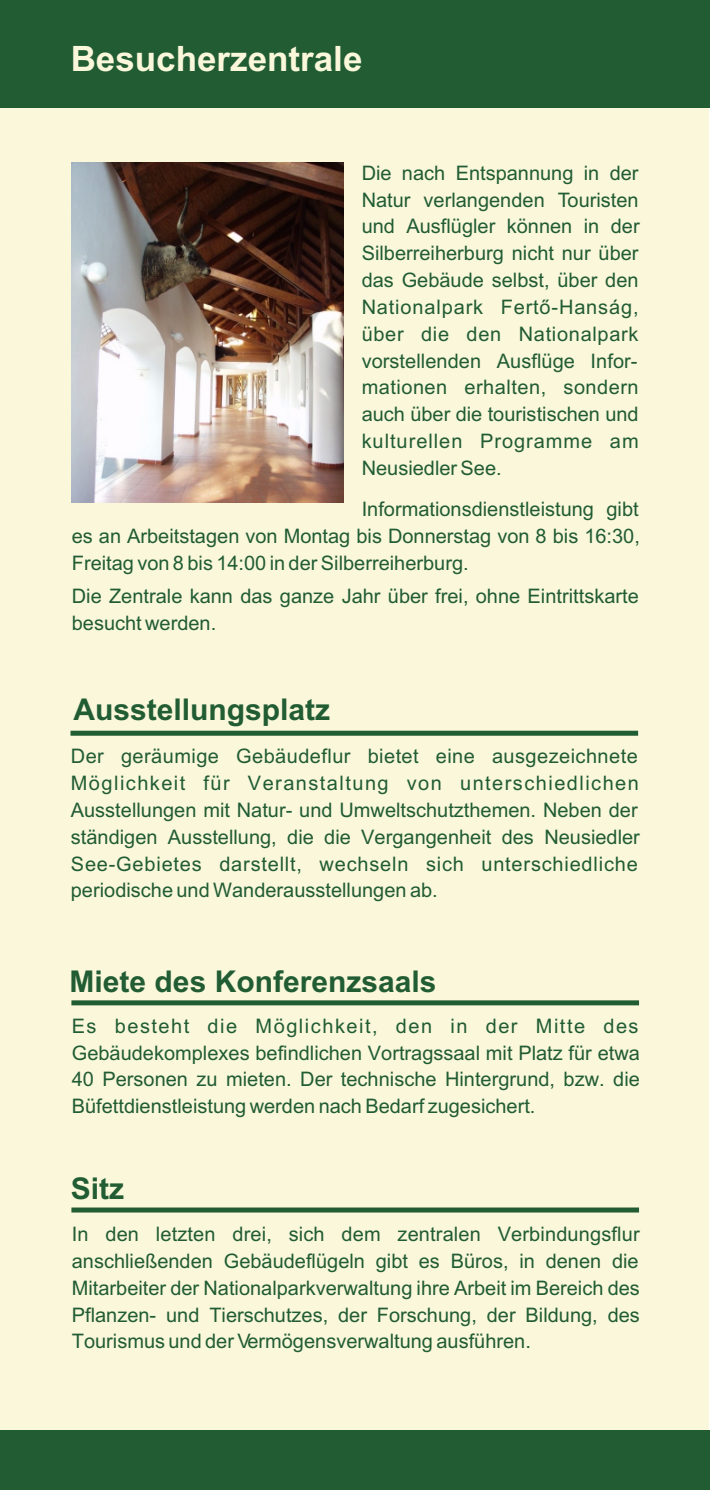
<style>
.page{position:relative;width:710px;height:1490px;background:#fff}
.page>*{position:absolute;margin:0;border:0;box-sizing:border-box;transform-origin:0 0}
.t1{font:700 35px "Arial CE";color:#faf7db}
.t2{font:700 30px "Arial CE";color:#215c33}
.t3{font:20px/26.8px "Arial CE";color:#215c33;text-align:justify}
</style>
<div class="page">
<div style="left:0;top:2px;width:709px;height:1488px;background:#faf7db"></div>
<div style="left:0;top:1430px;width:710px;height:60px;background:#215c33"></div>
<div style="left:0;top:0;width:710px;height:108px;background:#215c33"></div>
<img style="left:72px;top:162px;width:272px;height:340px">
<div style="left:71px;top:731px;width:567px;height:5px;background:#215c33"></div>
<div style="left:71px;top:1000px;width:568px;height:5px;background:#215c33"></div>
<div style="left:71px;top:1208px;width:568px;height:5px;background:#215c33"></div>
<h1 class="t1" style="left:71px;top:45px;width:293px">Besucherzentrale</h1>
<p class="t3" style="left:362px;top:161px;width:280px">Die nach Entspannung in der Natur verlangenden Touristen und Ausflügler können in der Silberreiherburg nicht nur über das Gebäude selbst, über den Nationalpark Fertõ-Hanság, über die den Nationalpark vorstellenden Ausflüge Infor&shy;mationen erhalten, sondern auch über die touristischen und kulturellen Programme am Neusiedler See.</p>
<p class="t3" style="left:72px;top:498px;width:570px;text-indent:290px">Informationsdienstleistung gibt es an Arbeitstagen von Montag bis Donnerstag von 8 bis 16:30, Freitag von 8 bis 14:00 in der Silberreiherburg.</p>
<p class="t3" style="left:72px;top:585px;width:569px">Die Zentrale kann das ganze Jahr über frei, ohne Eintrittskarte besucht werden.</p>
<h2 class="t2" style="left:73px;top:698px;width:258px">Ausstellungsplatz</h2>
<p class="t3" style="left:71px;top:745px;width:571px">Der geräumige Gebäudeflur bietet eine ausgezeichnete Möglichkeit für Veranstaltung von unterschiedlichen Ausstellungen mit Natur- und Umweltschutzthemen. Neben der ständigen Ausstellung, die die Vergangenheit des Neusiedler See-Gebietes darstellt, wechseln sich unterschiedliche periodische und Wanderausstellungen ab.</p>
<h2 class="t2" style="left:70px;top:971px;width:368px">Miete des Konferenzsaals</h2>
<p class="t3" style="left:72px;top:1014px;width:570px">Es besteht die Möglichkeit, den in der Mitte des Gebäudekomplexes befindlichen Vortragssaal mit Platz für etwa 40 Personen zu mieten. Der technische Hintergrund, bzw. die Büfettdienstleistung werden nach Bedarf zugesichert.</p>
<h2 class="t2" style="left:71px;top:1178px;width:55px">Sitz</h2>
<p class="t3" style="left:72px;top:1223px;width:570px">In den letzten drei, sich dem zentralen Verbindungsflur anschließenden Gebäudeflügeln gibt es Büros, in denen die Mitarbeiter der Nationalparkverwaltung ihre Arbeit im Bereich des Pflanzen- und Tierschutzes, der Forschung, der Bildung, des Tourismus und der Vermögensverwaltung ausführen.</p>
</div>
